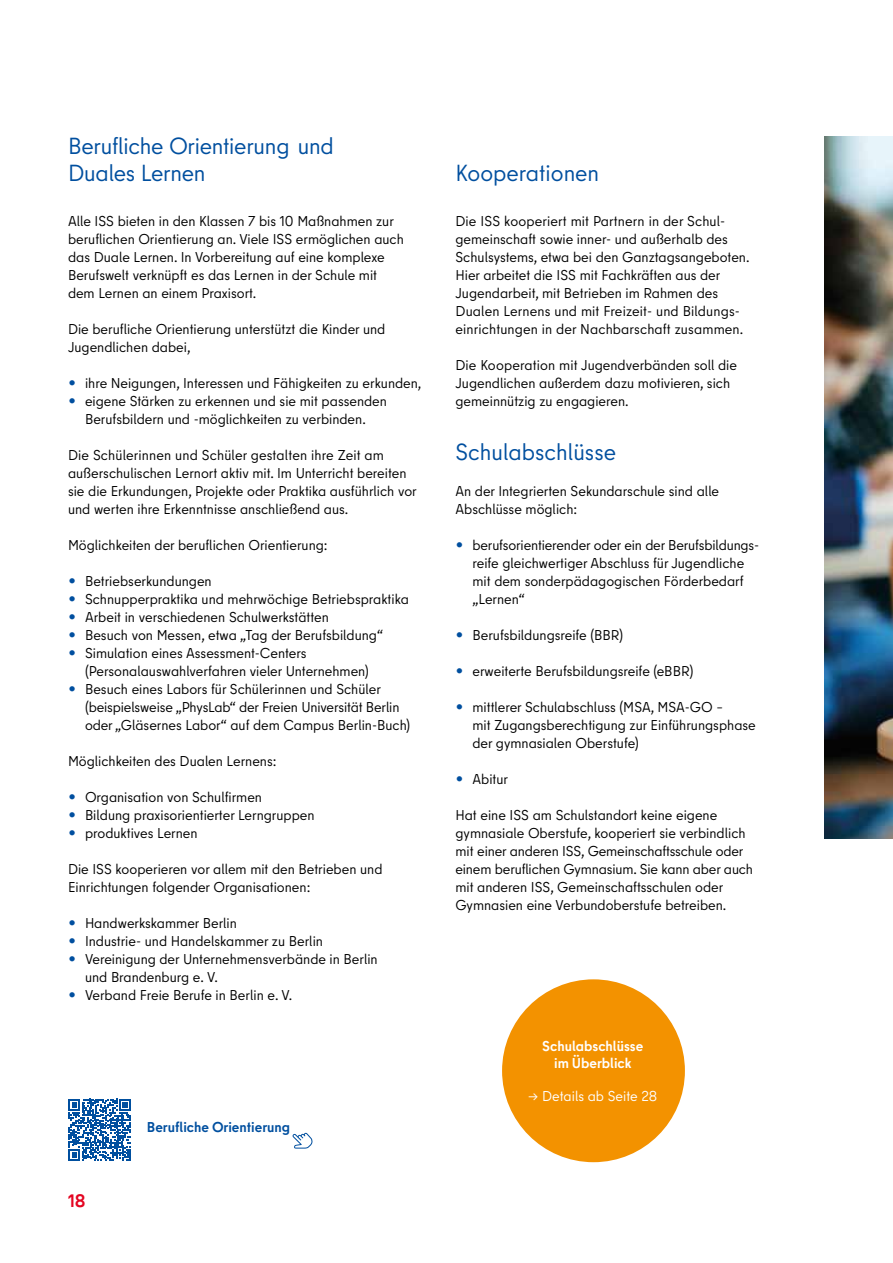
<style>
.page{position:relative;width:893px;height:1263px;background:#fff}
.page>*{position:absolute;margin:0;border:0;box-sizing:border-box;transform-origin:0 0}
.S3{font:23.25px/27px "Berlin Type";letter-spacing:-.01em;color:#004f9f}
.Pagina_Rot{font:700 18px "Berlin Type";color:#e40521}
.Copy_9_5_pt{font:14.25px/18px "Berlin Type";color:#000}
.Copy_9_5_pt-2{font:700 14.25px/16.5px "Berlin Type";color:#fff;text-align:center}
.Copy_9_5_pt-3{font:700 14.25px "Berlin Type";color:#004f9f}
.Copy_9_5_pt-4{font:14.25px "Berlin Type";color:#fff}
.s1{font-size:18px;color:#004f9f}
</style>
<div class="page">
<svg style="left:68px;top:1099px;width:63px;height:62px"></svg>
<svg style="left:293px;top:1133px;width:20px;height:15px"></svg>
<div style="left:502px;top:979px;width:183px;height:183px;background:#f39200;border-radius:50%"></div>
<img style="left:825px;top:136px;width:68px;height:702px">
<p class="S3" style="left:68px;top:133px;width:267px">Berufliche Orientierung und<br>Duales Lernen</p>
<p class="Copy_9_5_pt" style="left:68px;top:212px;width:337px">Alle ISS bieten in den Klassen 7 bis 10 Maßnahmen zur beruflichen Orientierung an. Viele ISS ermöglichen auch das Duale Lernen. In Vorbereitung auf eine komplexe Berufswelt verknüpft es das Lernen in der Schule mit dem Lernen an einem Praxisort.</p>
<p class="Copy_9_5_pt" style="left:68px;top:320px;width:319px">Die berufliche Orientierung unterstützt die Kinder und<br>Jugendlichen dabei,</p>
<p class="Copy_9_5_pt" style="left:68px;top:374px;width:355px"><span class="s1">•</span> ihre Neigungen, Interessen und Fähigkeiten zu erkunden,</p>
<p class="Copy_9_5_pt" style="left:68px;top:392px;width:320px;text-align:center"><span class="s1">•</span> eigene Stärken zu erkennen und sie mit passenden<br>Berufsbildern und -möglichkeiten zu verbinden.</p>
<p class="Copy_9_5_pt" style="left:68px;top:446px;width:350px">Die Schülerinnen und Schüler gestalten ihre Zeit am außerschulischen Lernort aktiv mit. Im Unterricht bereiten sie die Erkundungen, Projekte oder Praktika ausführlich vor und werten ihre Erkenntnisse anschließend aus.</p>
<p class="Copy_9_5_pt" style="left:68px;top:536px;width:261px">Möglichkeiten der beruflichen Orientierung:</p>
<p class="Copy_9_5_pt" style="left:68px;top:572px;width:145px"><span class="s1">•</span> Betriebserkundungen</p>
<p class="Copy_9_5_pt" style="left:68px;top:590px;width:342px"><span class="s1">•</span> Schnupperpraktika und mehrwöchige Betriebspraktika</p>
<p class="Copy_9_5_pt" style="left:68px;top:608px;width:262px"><span class="s1">•</span> Arbeit in verschiedenen Schulwerkstätten</p>
<p class="Copy_9_5_pt" style="left:68px;top:626px;width:317px"><span class="s1">•</span> Besuch von Messen, etwa „Tag der Berufsbildung“</p>
<p class="Copy_9_5_pt" style="left:85px;top:644px;width:285px;text-indent:-17px"><span class="s1">•</span> Simulation eines Assessment-Centers (Personalauswahlverfahren vieler Unternehmen)</p>
<p class="Copy_9_5_pt" style="left:85px;top:680px;width:327px;text-indent:-17px"><span class="s1">•</span> Besuch eines Labors für Schülerinnen und Schüler (beispielsweise „PhysLab“ der Freien Universität Berlin oder „Gläsernes Labor“ auf dem Campus Berlin-Buch)</p>
<p class="Copy_9_5_pt" style="left:68px;top:752px;width:210px">Möglichkeiten des Dualen Lernens:</p>
<p class="Copy_9_5_pt" style="left:68px;top:788px;width:196px"><span class="s1">•</span> Organisation von Schulfirmen</p>
<p class="Copy_9_5_pt" style="left:68px;top:806px;width:248px"><span class="s1">•</span> Bildung praxisorientierter Lerngruppen</p>
<p class="Copy_9_5_pt" style="left:68px;top:824px;width:131px"><span class="s1">•</span> produktives Lernen</p>
<p class="Copy_9_5_pt" style="left:68px;top:860px;width:316px">Die ISS kooperieren vor allem mit den Betrieben und<br>Einrichtungen folgender Organisationen:</p>
<p class="Copy_9_5_pt" style="left:68px;top:914px;width:170px"><span class="s1">•</span> Handwerkskammer Berlin</p>
<p class="Copy_9_5_pt" style="left:68px;top:932px;width:256px"><span class="s1">•</span> Industrie- und Handelskammer zu Berlin</p>
<p class="Copy_9_5_pt" style="left:85px;top:950px;width:294px;text-indent:-17px"><span class="s1">•</span> Vereinigung der Unternehmensverbände in Berlin und Brandenburg e. V.</p>
<p class="Copy_9_5_pt" style="left:68px;top:986px;width:226px"><span class="s1">•</span> Verband Freie Berufe in Berlin e. V.</p>
<p class="Pagina_Rot" style="left:68px;top:1189px;width:19px">18</p>
<p class="Copy_9_5_pt-3" style="left:147px;top:1118px;width:145px">Berufliche Orientierung</p>
<p class="S3" style="left:455px;top:160px;width:145px">Kooperationen</p>
<p class="Copy_9_5_pt" style="left:455px;top:212px;width:296px">Die ISS kooperiert mit Partnern in der Schul&shy;gemeinschaft sowie inner- und außerhalb des Schulsystems, etwa bei den Ganztagsangeboten.<br>Hier arbeitet die ISS mit Fachkräften aus der Jugendarbeit, mit Betrieben im Rahmen des Dualen Lernens und mit Freizeit- und Bildungs&shy;einrichtungen in der Nachbarschaft zusammen.</p>
<p class="Copy_9_5_pt" style="left:455px;top:356px;width:283px">Die Kooperation mit Jugendverbänden soll die<br>Jugendlichen außerdem dazu motivieren, sich gemeinnützig zu engagieren.</p>
<p class="S3" style="left:455px;top:439px;width:162px">Schulabschlüsse</p>
<p class="Copy_9_5_pt" style="left:455px;top:482px;width:265px">An der Integrierten Sekundarschule sind alle<br>Abschlüsse möglich:</p>
<p class="Copy_9_5_pt" style="left:472px;top:536px;width:288px;text-indent:-17px"><span class="s1">•</span> berufsorientierender oder ein der Berufsbildungs&shy;reife gleichwertiger Abschluss für Jugendliche mit dem sonderpädagogischen Förderbedarf „Lernen“</p>
<p class="Copy_9_5_pt" style="left:455px;top:626px;width:169px"><span class="s1">•</span> Berufsbildungsreife (BBR)</p>
<p class="Copy_9_5_pt" style="left:455px;top:662px;width:239px"><span class="s1">•</span> erweiterte Berufsbildungsreife (eBBR)</p>
<p class="Copy_9_5_pt" style="left:472px;top:698px;width:285px;text-indent:-17px"><span class="s1">•</span> mittlerer Schulabschluss (MSA, MSA-GO –<br>mit Zugangsberechtigung zur Einführungsphase der gymnasialen Oberstufe)</p>
<p class="Copy_9_5_pt" style="left:455px;top:770px;width:54px"><span class="s1">•</span> Abitur</p>
<p class="Copy_9_5_pt" style="left:455px;top:806px;width:299px">Hat eine ISS am Schulstandort keine eigene gymnasiale Oberstufe, kooperiert sie verbindlich mit einer anderen ISS, Gemeinschaftsschule oder einem beruflichen Gymnasium. Sie kann aber auch mit anderen ISS, Gemeinschaftsschulen oder Gymnasien eine Verbundoberstufe betreiben.</p>
<p class="Copy_9_5_pt-2" style="left:542px;top:1038px;width:103px">Schulabschlüsse im Überblick</p>
<p class="Copy_9_5_pt-4" style="left:528px;top:1087px;width:131px">→ Details ab Seite 28</p>
</div>
